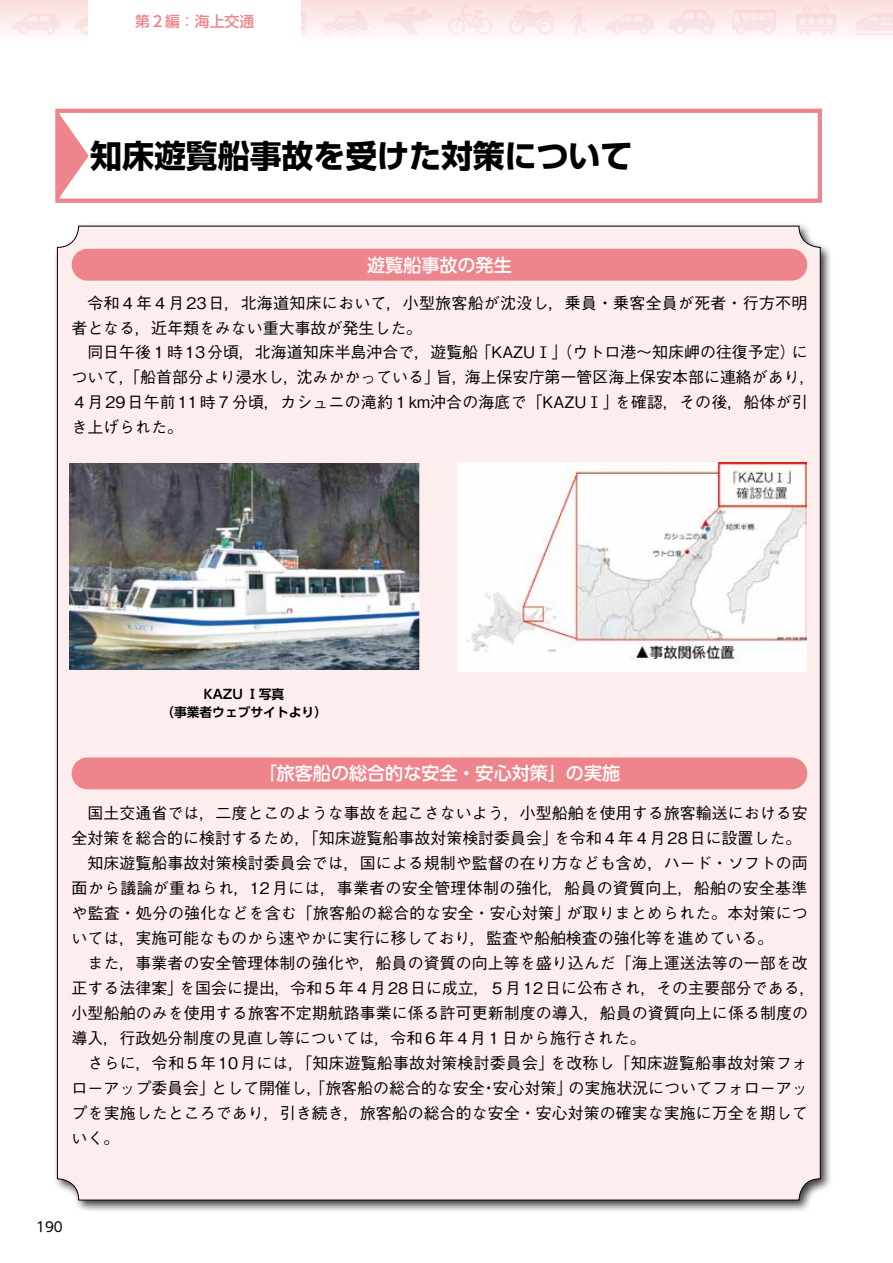
<style>
.page{position:relative;width:893px;height:1263px;background:#fff}
.page>*{position:absolute;margin:0;border:0;box-sizing:border-box;transform-origin:0 0}
.t1{font:700 31.95px "Shin Go Pro";color:#000}
.t2{font:500 18px "UD Shin Go Pr 6 N";color:#fff}
.t3{font:500 15.9px/25px "Gothic BBB Pro";letter-spacing:.005em;color:#000}
.t4{font:500 14.85px "UD Shin Go Pr 6 N";color:#ee858c}
.t5{font:13.5px "UD Shin M Go Pr 6 N";color:#000}
.t6{font:700 12.75px/18.1px "UD Shin Go Pr 6 N De";color:#000;text-align:center}
.s1{font-family:"Koz Min Pr 6 N";font-weight:400}
</style>
<div class="page">
<div style="left:53px;top:222px;width:780px;height:991px;background:#000;opacity:.75"></div>
<div style="left:57px;top:226px;width:763px;height:974px;background:#fdeeed;border-radius:21px"></div>
<div style="left:72px;top:249px;width:735px;height:32px;background:#ee858c;border-radius:16px"></div>
<div style="left:72px;top:757px;width:735px;height:32px;background:#ee858c;border-radius:16px"></div>
<svg style="left:60px;top:115px;width:29px;height:82px"></svg>
<div style="left:55px;top:109px;width:767px;height:94px;border:4px solid #ee858c"></div>
<img style="left:69px;top:464px;width:350px;height:206px">
<img style="left:458px;top:463px;width:348px;height:209px">
<div style="left:0;top:0;width:892px;height:42px;background:linear-gradient(to bottom,#fbdddb,#fffcfc)"></div>
<svg style="left:11px;top:14px;width:50px;height:21px"></svg>
<svg style="left:74px;top:10px;width:15px;height:25px"></svg>
<svg style="left:321px;top:10px;width:50px;height:25px"></svg>
<hr style="left:261px;top:33px;width:46px;height:2px;background:#dc6b82">
<svg style="left:301px;top:13px;width:5px;height:18px"></svg>
<svg style="left:383px;top:7px;width:50px;height:28px"></svg>
<svg style="left:448px;top:5px;width:44px;height:30px"></svg>
<svg style="left:508px;top:5px;width:48px;height:30px"></svg>
<svg style="left:571px;top:6px;width:15px;height:30px"></svg>
<svg style="left:605px;top:14px;width:50px;height:21px"></svg>
<svg style="left:668px;top:10px;width:48px;height:25px"></svg>
<svg style="left:732px;top:10px;width:44px;height:25px"></svg>
<svg style="left:855px;top:13px;width:37px;height:22px"></svg>
<svg style="left:796px;top:5px;width:40px;height:30px"></svg>
<div style="left:89px;top:0;width:212px;height:48px;background:#fff"></div>
<p class="t4" style="left:135px;top:9px;width:121px">第２編<span class="s1">：</span>海上交通</p>
<h1 class="t1" style="left:90px;top:130px;width:544px">知床遊覧船事故を受けた対策について</h1>
<p class="t2" style="left:367px;top:250px;width:146px">遊覧船事故の発生</p>
<p class="t3" style="left:71px;top:288px;width:737px;text-indent:16px">令和４年４月23日，北海道知床において，小型旅客船が沈没し，乗員・乗客全員が死者・行方不明者となる，近年類をみない重大事故が発生した。</p>
<p class="t3" style="left:71px;top:338px;width:746px;text-indent:16px">同日午後１時13分頃，北海道知床半島沖合で，遊覧船「KAZUⅠ」（ウトロ港～知床岬の往復予定）について，「船首部分より浸水し，沈みかかっている」旨，海上保安庁第一管区海上保安本部に連絡があり，４月29日午前11時７分頃，カシュニの滝約１km沖合の海底で「KAZUⅠ」を確認，その後，船体が引き上げられた。</p>
<p class="t6" style="left:161px;top:684px;width:167px">KAZU Ⅰ写真<br>（事業者ウェブサイトより）</p>
<p class="t2" style="left:259px;top:759px;width:363px">「旅客船の総合的な安全・安心対策」の実施</p>
<p class="t3" style="left:88px;top:798px;width:722px">国土交通省では，二度とこのような事故を起こさないよう，小型船舶を使用する旅客輸送における安</p>
<p class="t3" style="left:72px;top:823px;width:731px">全対策を総合的に検討するため，「知床遊覧船事故対策検討委員会」を令和４年４月28日に設置した。</p>
<p class="t3" style="left:88px;top:848px;width:722px">知床遊覧船事故対策検討委員会では，国による規制や監督の在り方なども含め，ハード・ソフトの両</p>
<p class="t3" style="left:72px;top:873px;width:737px">面から議論が重ねられ，12月には，事業者の安全管理体制の強化，船員の資質向上，船舶の安全基準</p>
<p class="t3" style="left:72px;top:898px;width:738px">や監査・処分の強化などを含む「旅客船の総合的な安全・安心対策」が取りまとめられた。本対策につ</p>
<p class="t3" style="left:72px;top:923px;width:703px">いては，実施可能なものから速やかに実行に移しており，監査や船舶検査の強化等を進めている。</p>
<p class="t3" style="left:88px;top:948px;width:722px">また，事業者の安全管理体制の強化や，船員の資質の向上等を盛り込んだ「海上運送法等の一部を改</p>
<p class="t3" style="left:72px;top:973px;width:745px">正する法律案」を国会に提出，令和５年４月28日に成立，５月12日に公布され，その主要部分である，</p>
<p class="t3" style="left:72px;top:998px;width:738px">小型船舶のみを使用する旅客不定期航路事業に係る許可更新制度の導入，船員の資質向上に係る制度の</p>
<p class="t3" style="left:72px;top:1023px;width:576px">導入，行政処分制度の見直し等については，令和６年４月１日から施行された。</p>
<p class="t3" style="left:88px;top:1048px;width:722px">さらに，令和５年10月には，「知床遊覧船事故対策検討委員会」を改称し「知床遊覧船事故対策フォ</p>
<p class="t3" style="left:72px;top:1073px;width:738px">ローアップ委員会」として開催し，「旅客船の総合的な安全・安心対策」の実施状況についてフォローアッ</p>
<p class="t3" style="left:72px;top:1098px;width:738px">プを実施したところであり，引き続き，旅客船の総合的な安全・安心対策の確実な実施に万全を期して</p>
<p class="t3" style="left:72px;top:1123px;width:49px">いく。</p>
<p class="t5" style="left:36px;top:1216px;width:28px">190</p>
</div>
